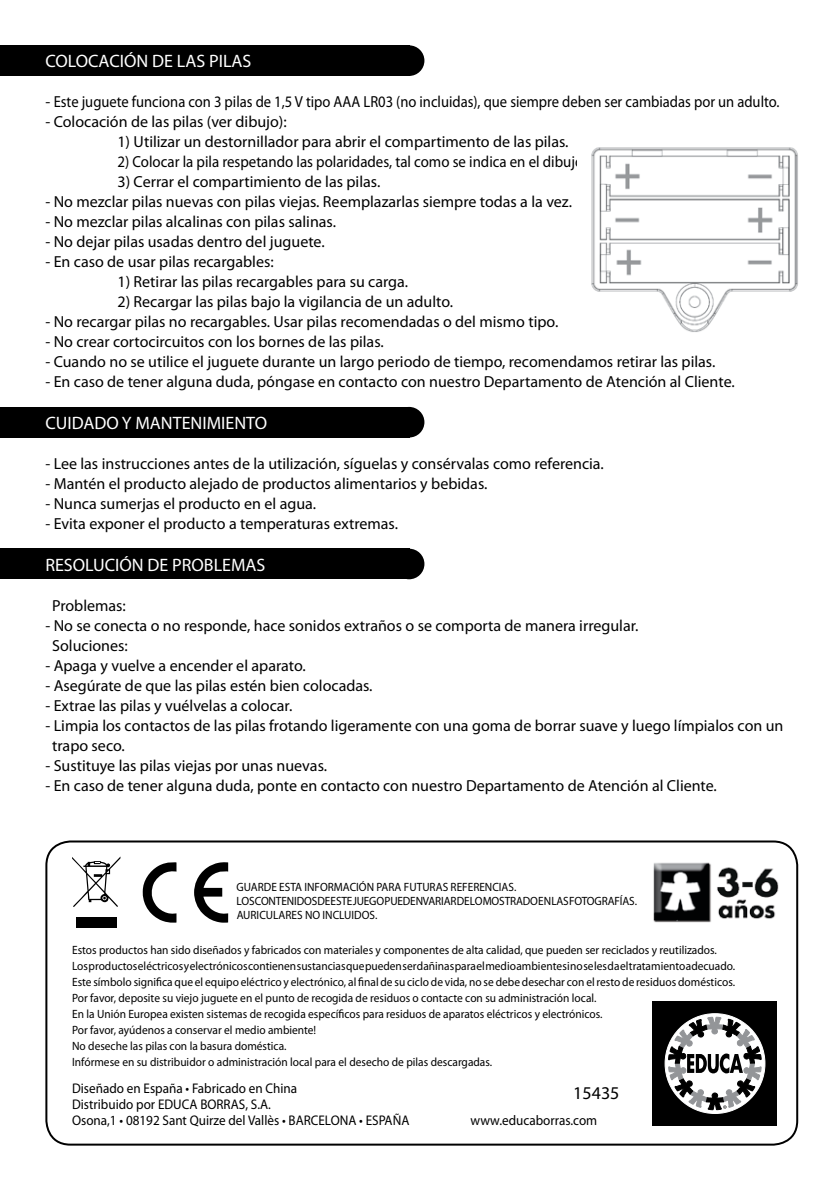
<style>
.page{position:relative;width:826px;height:1191px;background:#fff}
.page>*{position:absolute;margin:0;border:0;box-sizing:border-box;transform-origin:0 0}
.t1{font:18px "Myriad Pro";color:#fff}
.t2{font:18px "Myriad Pro";color:#000}
.t3{font:16px/20px "Myriad Pro";color:#000}
.t4{font:16px "Myriad Pro";color:#000;scale:.93 1}
.t5{font:14px/16px "Myriad Pro";color:#000;scale:.94 1}
.t6{font:12px/16px "Myriad Pro";color:#000;scale:.95 1}
.t7{font:12px/14px "Myriad Pro";color:#000;scale:.94 1}
</style>
<div class="page">
<div style="left:0;top:45px;width:409px;height:31px;background:#000"></div>
<div style="left:394px;top:45px;width:30px;height:31px;background:#000;border-radius:50%"></div>
<div style="left:0;top:407px;width:409px;height:30px;background:#000"></div>
<div style="left:394px;top:407px;width:30px;height:30px;background:#000;border-radius:50%"></div>
<div style="left:0;top:549px;width:409px;height:30px;background:#000"></div>
<div style="left:394px;top:549px;width:30px;height:30px;background:#000;border-radius:50%"></div>
<div style="left:45px;top:840px;width:753px;height:305px;border:2px solid #000;border-radius:24px"></div>
<div style="left:652px;top:1001px;width:125px;height:124px;background:#000"></div>
<svg style="left:667px;top:1013px;width:94px;height:101px"></svg>
<img style="left:653px;top:862px;width:126px;height:61px">
<img style="left:591px;top:147px;width:207px;height:185px">
<div style="left:76px;top:917px;width:40px;height:10px;background:#000"></div>
<svg style="left:72px;top:857px;width:48px;height:50px"></svg>
<svg style="left:142px;top:862px;width:34px;height:61px"></svg>
<svg style="left:194px;top:862px;width:34px;height:60px"></svg>
<p class="t1" style="left:45px;top:51px;width:207px">COLOCACIÓN DE LAS PILAS</p>
<p class="t3" style="left:45px;top:92px;width:735px">- Este juguete funciona con 3 pilas de 1,5 V tipo AAA LR03 (no incluidas), que siempre deben ser cambiadas por un adulto.</p>
<p class="t3" style="left:45px;top:112px;width:243px">- Colocación de las pilas (ver dibujo):</p>
<p class="t3" style="left:117px;top:132px;width:452px">1) Utilizar un destornillador para abrir el compartimento de las pilas.</p>
<p class="t4" style="left:117px;top:153px;width:505px">2) Colocar la pila respetando las polaridades, tal como se indica en el dibujo.</p>
<p class="t3" style="left:117px;top:172px;width:264px">3) Cerrar el compartimiento de las pilas.</p>
<p class="t3" style="left:45px;top:192px;width:528px">- No mezclar pilas nuevas con pilas viejas. Reemplazarlas siempre todas a la vez.</p>
<p class="t3" style="left:45px;top:212px;width:292px">- No mezclar pilas alcalinas con pilas salinas.</p>
<p class="t3" style="left:45px;top:232px;width:281px">- No dejar pilas usadas dentro del juguete.</p>
<p class="t3" style="left:45px;top:252px;width:230px">- En caso de usar pilas recargables:</p>
<p class="t3" style="left:117px;top:272px;width:292px">1) Retirar las pilas recargables para su carga.</p>
<p class="t3" style="left:117px;top:292px;width:337px">2) Recargar las pilas bajo la vigilancia de un adulto.</p>
<p class="t3" style="left:45px;top:312px;width:514px">- No recargar pilas no recargables. Usar pilas recomendadas o del mismo tipo.</p>
<p class="t3" style="left:45px;top:332px;width:340px">- No crear cortocircuitos con los bornes de las pilas.</p>
<p class="t3" style="left:45px;top:352px;width:671px">- Cuando no se utilice el juguete durante un largo periodo de tiempo, recomendamos retirar las pilas.</p>
<p class="t3" style="left:45px;top:372px;width:690px">- En caso de tener alguna duda, póngase en contacto con nuestro Departamento de Atención al Cliente.</p>
<p class="t1" style="left:45px;top:413px;width:223px">CUIDADO Y MANTENIMIENTO</p>
<p class="t3" style="left:45px;top:454px;width:560px">- Lee las instrucciones antes de la utilización, síguelas y consérvalas como referencia.</p>
<p class="t3" style="left:45px;top:474px;width:443px">- Mantén el producto alejado de productos alimentarios y bebidas.</p>
<p class="t3" style="left:45px;top:494px;width:272px">- Nunca sumerjas el producto en el agua.</p>
<p class="t3" style="left:45px;top:514px;width:354px">- Evita exponer el producto a temperaturas extremas.</p>
<p class="t1" style="left:45px;top:555px;width:221px">RESOLUCIÓN DE PROBLEMAS</p>
<p class="t3" style="left:52px;top:596px;width:75px">Problemas:</p>
<p class="t3" style="left:52px;top:616px;width:587px;text-indent:-7px">- No se conecta o no responde, hace sonidos extraños o se comporta de manera irregular.<br>Soluciones:</p>
<p class="t3" style="left:45px;top:656px;width:262px">- Apaga y vuelve a encender el aparato.</p>
<p class="t3" style="left:45px;top:676px;width:328px">- Asegúrate de que las pilas estén bien colocadas.</p>
<p class="t3" style="left:45px;top:696px;width:248px">- Extrae las pilas y vuélvelas a colocar.</p>
<p class="t3" style="left:52px;top:716px;width:732px;text-indent:-7px">- Limpia los contactos de las pilas frotando ligeramente con una goma de borrar suave y luego límpialos con un trapo seco.</p>
<p class="t3" style="left:45px;top:756px;width:283px">- Sustituye las pilas viejas por unas nuevas.</p>
<p class="t3" style="left:45px;top:776px;width:672px">- En caso de tener alguna duda, ponte en contacto con nuestro Departamento de Atención al Cliente.</p>
<p class="t7" style="left:236px;top:880px;width:427px">GUARDE ESTA INFORMACIÓN PARA FUTURAS REFERENCIAS.<br>LOSCONTENIDOSDEESTEJUEGOPUEDENVARIARDELOMOSTRADOENLASFOTOGRAFÍAS.<br>AURICULARES NO INCLUIDOS.</p>
<p class="t6" style="left:72px;top:942px;width:699px">Estos productos han sido diseñados y fabricados con materiales y componentes de alta calidad, que pueden ser reciclados y reutilizados.<br>Los productos eléctricos y electrónicos contienen sustancias que pueden ser dañinas para el medio ambiente si no se les da el tratamiento adecuado.<br>Este símbolo significa que el equipo eléctrico y electrónico, al final de su ciclo de vida, no se debe desechar con el resto de residuos domésticos.<br>Por favor, deposite su viejo juguete en el punto de recogida de residuos o contacte con su administración local.<br>En la Unión Europea existen sistemas de recogida específicos para residuos de aparatos eléctricos y electrónicos.<br>Por favor, ayúdenos a conservar el medio ambiente!<br>No deseche las pilas con la basura doméstica.<br>Infórmese en su distribuidor o administración local para el desecho de pilas descargadas.</p>
<p class="t2" style="left:573px;top:1083px;width:48px">15435</p>
<p class="t5" style="left:72px;top:1081px;width:360px">Diseñado en España • Fabricado en China<br>Distribuido por EDUCA BORRAS, S.A.<br>Osona,1 • 08192 Sant Quirze del Vallès • BARCELONA • ESPAÑA</p>
<p class="t5" style="left:470px;top:1113px;width:136px">www.educaborras.com</p>
</div>
